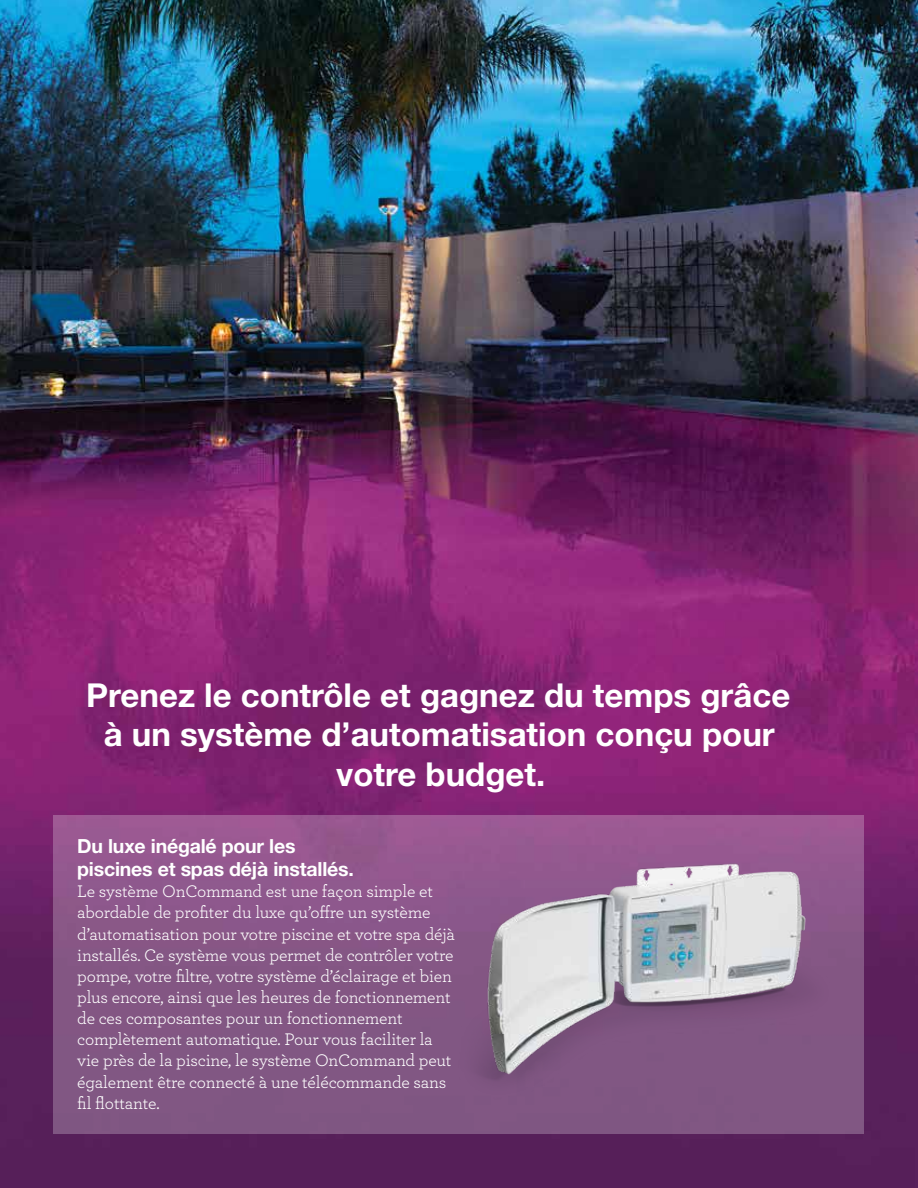
<style>
.page{position:relative;width:918px;height:1188px;background:#fff}
.page>*{position:absolute;margin:0;border:0;box-sizing:border-box;transform-origin:0 0}
.t1{font:700 33px/39.6px "Helvetica Neue LT Std";color:#fff;text-align:center}
.t2{font:700 19.5px/23.4px "Helvetica Neue LT Std";letter-spacing:-.01em;color:#fff}
.t3{font:17.7px/21.1px "Archer";letter-spacing:-.01em;color:#fff}
</style>
<div class="page">
<img style="left:0;top:0;width:918px;height:1188px">
<div style="left:54px;top:815px;width:810px;height:318px;background:linear-gradient(to bottom,#975990,#7a567e)"></div>
<img style="left:452px;top:846px;width:392px;height:255px">
<h1 class="t1" style="left:86px;top:674px;width:706px">Prenez le contrôle et gagnez du temps grâce à un système d’automatisation conçu pour votre budget.</h1>
<p class="t2" style="left:77px;top:834px;width:278px">Du luxe inégalé pour les piscines et spas déjà installés.</p>
<p class="t3" style="left:77px;top:880px;width:379px">Le système OnCommand est une façon simple et abordable de profiter du luxe qu’offre un système d’automatisation pour votre piscine et votre spa déjà installés. Ce système vous permet de contrôler votre pompe, votre filtre, votre système d’éclairage et bien plus encore, ainsi que les heures de fonctionnement de ces composantes pour un fonctionnement complètement automatique. Pour vous faciliter la vie près de la piscine, le système OnCommand peut également être connecté à une télécommande sans fil flottante.</p>
</div>
